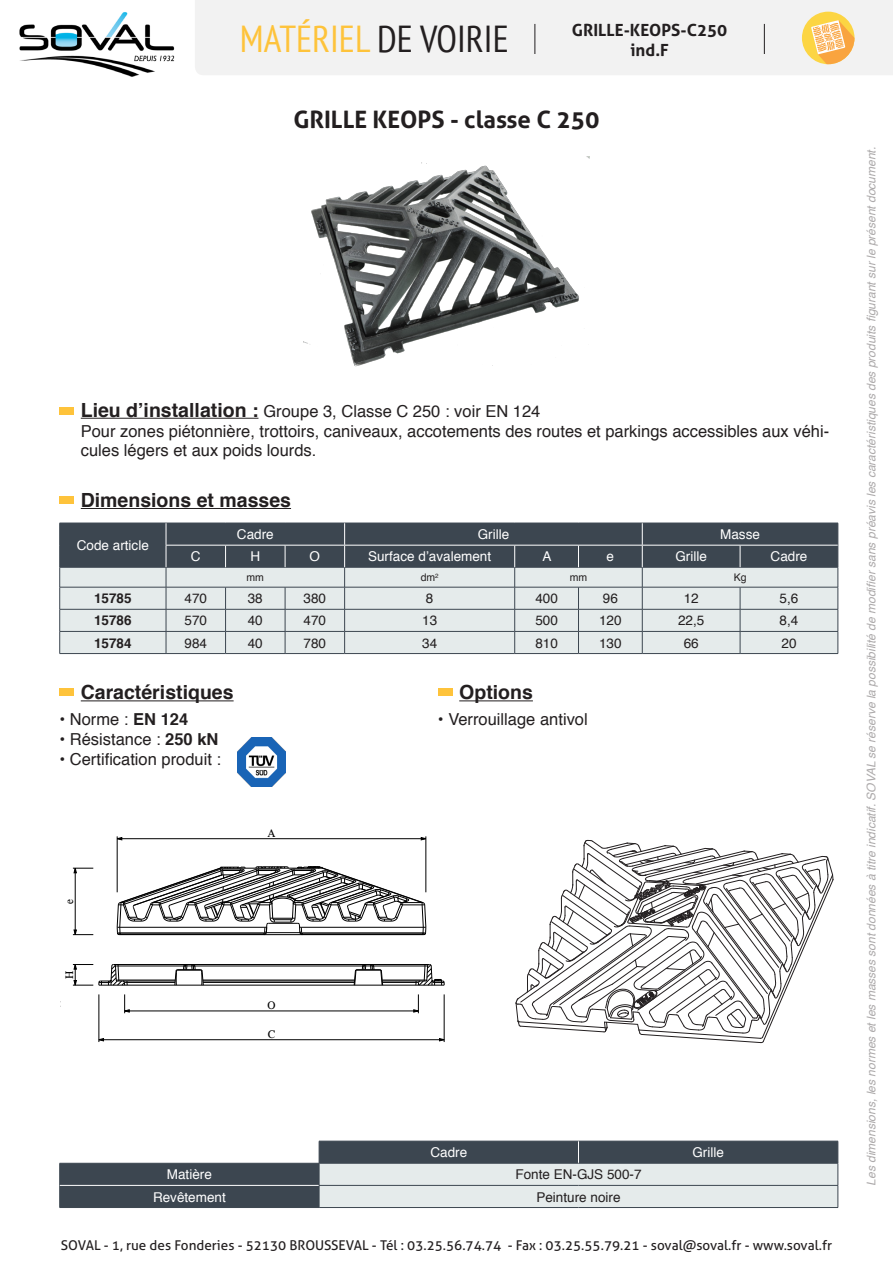
<style>
.page{position:relative;width:893px;height:1263px;background:#fff}
.page>*{position:absolute;margin:0;border:0;box-sizing:border-box;transform-origin:0 0}
.t1{font:condensed 37.5px "PT Sans";color:#fec33b}
.t2{font:700 24px "Aller";color:#231f20}
.t3{font:700 19.5px "Helvetica";color:#231f20}
.t4{font:700 16.8px "Aller";color:#231f20}
.t5{font:16.5px/19.8px "Helvetica";color:#231f20}
.t6{font:13.5px "Aller";color:#231f20}
.t7{font:13.5px "Helvetica";color:#231f20}
.t8{font:13.5px "Helvetica";color:#fff}
.t9{font:700 13.5px "Helvetica";color:#231f20}
.t10{font:italic 12px "Helvetica";color:#adaaab}
.t11{font:11.25px "CG Times";color:#000}
.t12{font:10.5px "Helvetica";color:#231f20}
.s1{color:#231f20}
.s2{font-weight:700;font-size:19.5px}
.s3{font-weight:700}
</style>
<div class="page">
<div style="left:195px;top:0;width:698px;height:75px;background:#f2f2f2"></div>
<img style="left:19px;top:12px;width:156px;height:65px">
<hr style="left:534px;top:24px;width:1px;height:30px;background:#231f20">
<hr style="left:764px;top:24px;width:1px;height:30px;background:#231f20">
<div style="left:802px;top:12px;width:52px;height:52px;background:#fcd543;border-radius:50%"></div>
<svg style="left:811px;top:20px;width:43px;height:44px"></svg>
<hr style="left:60px;top:653px;width:106px;height:1px;background:#3c4650">
<hr style="left:166px;top:653px;width:60px;height:1px;background:#3c4650">
<hr style="left:226px;top:653px;width:59px;height:1px;background:#3c4650">
<hr style="left:285px;top:653px;width:60px;height:1px;background:#3c4650">
<hr style="left:345px;top:653px;width:170px;height:1px;background:#3c4650">
<hr style="left:515px;top:653px;width:63px;height:1px;background:#3c4650">
<hr style="left:578px;top:653px;width:64px;height:1px;background:#3c4650">
<hr style="left:642px;top:653px;width:98px;height:1px;background:#3c4650">
<hr style="left:740px;top:653px;width:98px;height:1px;background:#3c4650">
<svg style="left:59px;top:523px;width:780px;height:130px;background:#a7aeb2"></svg>
<hr style="left:642px;top:545px;width:98px;height:1px;background:#fff">
<hr style="left:740px;top:545px;width:98px;height:1px;background:#fff">
<svg style="left:515px;top:839px;width:318px;height:204px"></svg>
<hr style="left:117px;top:836px;width:1px;height:56px;background:#000">
<hr style="left:117px;top:838px;width:309px;height:1px;background:#000">
<hr style="left:426px;top:836px;width:1px;height:56px;background:#000">
<svg style="left:72px;top:865px;width:373px;height:177px"></svg>
<hr style="left:81px;top:508px;width:210px;height:1px;background:#231f20">
<div style="left:60px;top:496px;width:14px;height:7px;background:#fec33b"></div>
<hr style="left:459px;top:700px;width:74px;height:1px;background:#231f20">
<div style="left:438px;top:688px;width:14px;height:8px;background:#fec33b"></div>
<hr style="left:81px;top:700px;width:153px;height:1px;background:#231f20">
<div style="left:60px;top:407px;width:14px;height:8px;background:#fec33b"></div>
<hr style="left:81px;top:418px;width:177px;height:1px;background:#231f20">
<div style="left:60px;top:688px;width:14px;height:8px;background:#fec33b"></div>
<img style="left:237px;top:738px;width:49px;height:48px">
<img style="left:304px;top:156px;width:285px;height:211px">
<svg style="left:60px;top:1141px;width:259px;height:66px;fill:#3c4650"></svg>
<hr style="left:60px;top:1163px;width:259px;height:1px;background:#3c4650">
<svg style="left:59px;top:1163px;width:1px;height:44px"></svg>
<hr style="left:60px;top:1207px;width:259px;height:1px;background:#3c4650">
<hr style="left:60px;top:1185px;width:259px;height:1px;background:#fff">
<svg style="left:319px;top:1141px;width:520px;height:66px;background:#a8afb3"></svg>
<hr style="left:578px;top:1185px;width:260px;height:1px;background:#3c4650">
<hr style="left:319px;top:1207px;width:259px;height:1px;background:#3c4650">
<hr style="left:578px;top:1207px;width:260px;height:1px;background:#3c4650">
<h1 class="t1" style="left:240px;top:15px;width:270px">MATÉRIEL <span class="s1">DE VOIRIE</span></h1>
<p class="t4" style="left:572px;top:20px;width:157px">GRILLE-KEOPS-C250</p>
<p class="t4" style="left:630px;top:40px;width:40px">ind.F</p>
<p class="t2" style="left:293px;top:105px;width:308px">GRILLE KEOPS - classe C 250</p>
<p class="t5" style="left:81px;top:402px;width:461px"><span class="s2">Lieu d’installation :</span> Groupe 3, Classe C 250 : voir EN 124</p>
<p class="t5" style="left:81px;top:421px;width:750px">Pour zones piétonnière, trottoirs, caniveaux, accotements des routes et parkings accessibles aux véhi&shy;cules légers et aux poids lourds.</p>
<p class="t3" style="left:81px;top:484px;width:212px">Dimensions et masses</p>
<p class="t8" style="left:77px;top:535px;width:74px">Code article</p>
<p class="t8" style="left:237px;top:524px;width:38px">Cadre</p>
<p class="t8" style="left:478px;top:524px;width:33px">Grille</p>
<p class="t8" style="left:720px;top:524px;width:41px">Masse</p>
<p class="t8" style="left:191px;top:546px;width:11px">C</p>
<p class="t8" style="left:250px;top:546px;width:11px">H</p>
<p class="t8" style="left:310px;top:546px;width:12px">O</p>
<p class="t8" style="left:368px;top:546px;width:125px">Surface d’avalement</p>
<p class="t8" style="left:542px;top:546px;width:11px">A</p>
<p class="t8" style="left:607px;top:546px;width:9px">e</p>
<p class="t8" style="left:675px;top:546px;width:33px">Grille</p>
<p class="t8" style="left:771px;top:546px;width:38px">Cadre</p>
<p class="t12" style="left:247px;top:569px;width:19px">mm</p>
<p class="t12" style="left:421px;top:569px;width:19px">dm<sup>2</sup></p>
<p class="t12" style="left:570px;top:569px;width:19px">mm</p>
<p class="t12" style="left:734px;top:569px;width:14px">Kg</p>
<p class="t9" style="left:94px;top:588px;width:39px">15785</p>
<p class="t7" style="left:185px;top:588px;width:24px">470</p>
<p class="t7" style="left:248px;top:588px;width:17px">38</p>
<p class="t7" style="left:304px;top:588px;width:24px">380</p>
<p class="t7" style="left:426px;top:588px;width:9px">8</p>
<p class="t7" style="left:535px;top:588px;width:24px">400</p>
<p class="t7" style="left:603px;top:588px;width:17px">96</p>
<p class="t7" style="left:684px;top:588px;width:17px">12</p>
<p class="t7" style="left:780px;top:588px;width:20px">5,6</p>
<p class="t9" style="left:94px;top:610px;width:39px">15786</p>
<p class="t7" style="left:185px;top:610px;width:24px">570</p>
<p class="t7" style="left:248px;top:610px;width:17px">40</p>
<p class="t7" style="left:304px;top:610px;width:24px">470</p>
<p class="t7" style="left:422px;top:610px;width:17px">13</p>
<p class="t7" style="left:535px;top:610px;width:24px">500</p>
<p class="t7" style="left:599px;top:610px;width:24px">120</p>
<p class="t7" style="left:678px;top:610px;width:28px">22,5</p>
<p class="t7" style="left:780px;top:610px;width:20px">8,4</p>
<p class="t9" style="left:94px;top:632px;width:39px">15784</p>
<p class="t7" style="left:185px;top:632px;width:24px">984</p>
<p class="t7" style="left:248px;top:632px;width:17px">40</p>
<p class="t7" style="left:304px;top:632px;width:24px">780</p>
<p class="t7" style="left:422px;top:632px;width:17px">34</p>
<p class="t7" style="left:535px;top:632px;width:24px">810</p>
<p class="t7" style="left:599px;top:632px;width:24px">130</p>
<p class="t7" style="left:684px;top:632px;width:17px">66</p>
<p class="t7" style="left:781px;top:632px;width:17px">20</p>
<p class="t3" style="left:81px;top:677px;width:154px">Caractéristiques</p>
<p class="t3" style="left:459px;top:677px;width:75px">Options</p>
<p class="t5" style="left:60px;top:710px;width:130px">• Norme : <span class="s3">EN 124</span></p>
<p class="t5" style="left:438px;top:710px;width:151px">• Verrouillage antivol</p>
<p class="t5" style="left:60px;top:730px;width:160px">• Résistance : <span class="s3">250 kN</span></p>
<p class="t5" style="left:60px;top:750px;width:163px">• Certification produit :</p>
<p class="t11" style="left:63px;top:904px;width:6px;rotate:-90deg">e</p>
<p class="t11" style="left:63px;top:979px;width:10px;rotate:-90deg">H</p>
<p class="t11" style="left:267px;top:826px;width:10px">A</p>
<p class="t11" style="left:267px;top:999px;width:10px">O</p>
<p class="t11" style="left:268px;top:1027px;width:9px">C</p>
<p class="t8" style="left:430px;top:1142px;width:38px">Cadre</p>
<p class="t8" style="left:692px;top:1142px;width:33px">Grille</p>
<p class="t8" style="left:167px;top:1164px;width:47px">Matière</p>
<p class="t7" style="left:515px;top:1164px;width:128px">Fonte EN-GJS 500-7</p>
<p class="t8" style="left:153px;top:1186px;width:74px">Revêtement</p>
<p class="t7" style="left:536px;top:1186px;width:86px">Peinture noire</p>
<p class="t6" style="left:61px;top:1236px;width:773px">SOVAL - 1, rue des Fonderies - 52130 BROUSSEVAL - Tél : 03.25.56.74.74 - Fax : 03.25.55.79.21 - soval@soval.fr - www.soval.fr</p>
<p class="t10" style="left:862px;top:1185px;width:1040px;rotate:-90deg">Les dimensions, les normes et les masses sont données à titre indicatif. SOVAL se réserve la possibilité de modifier sans préavis les caractéristiques des produits figurant sur le présent document.</p>
</div>
